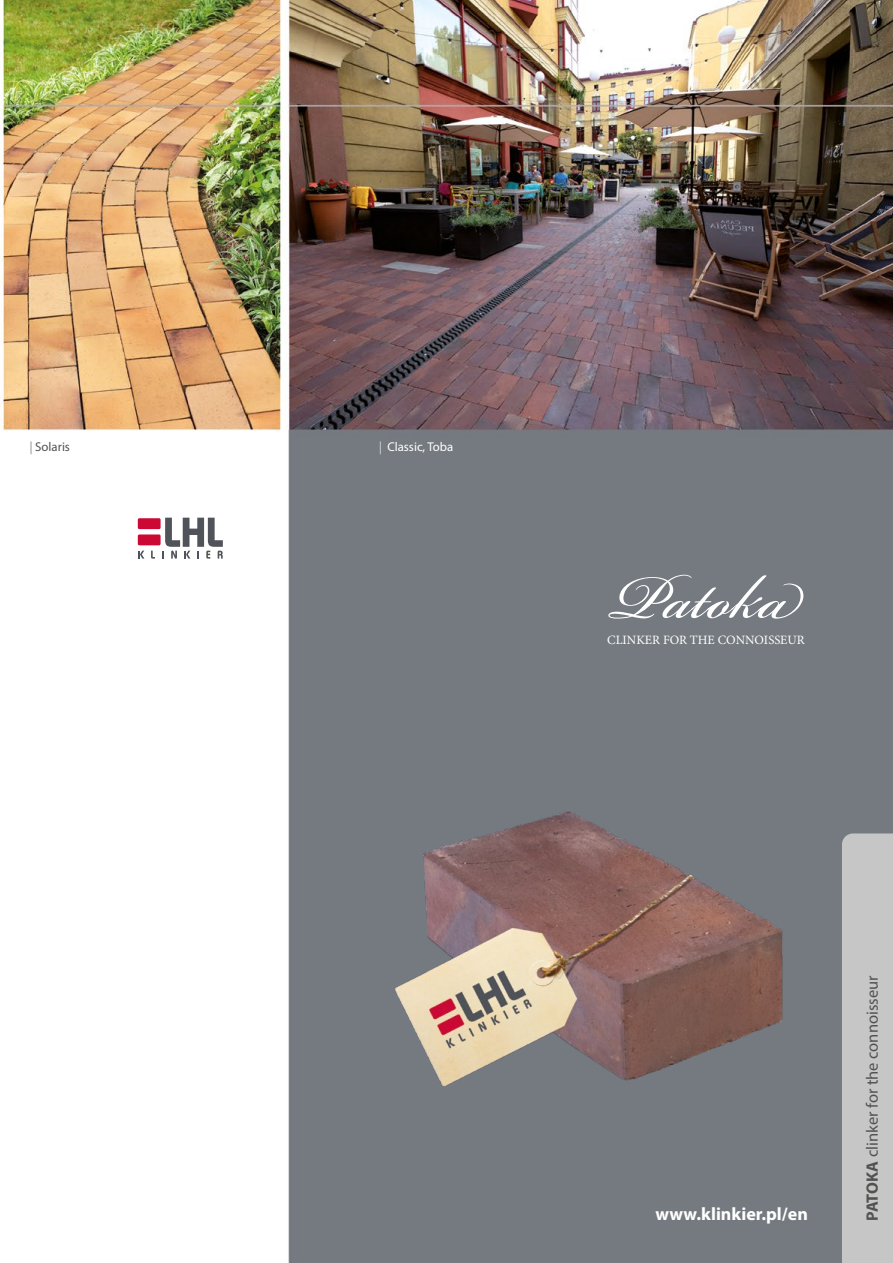
<style>
.page{position:relative;width:893px;height:1263px;background:#fff}
.page>*{position:absolute;margin:0;border:0;box-sizing:border-box;transform-origin:0 0}
.t1{font:700 18px "Myriad Pro";color:#fff}
.t2{font:16.5px "Myriad Pro";color:#525251}
.t3{font:12.75px "Minion Pro";color:#fff}
.t4{font:12.75px "Myriad Pro";color:#fff}
.t5{font:12.75px "Myriad Pro";color:#525251}
.s1{font-weight:300}
.s2{font-weight:700}
</style>
<div class="page">
<img style="left:0;top:0;width:893px;height:1263px">
<img style="left:372px;top:774px;width:441px;height:355px">
<svg style="left:608px;top:575px;width:195px;height:44px;background:#909499"></svg>
<svg style="left:138px;top:551px;width:6px;height:8px"></svg>
<svg style="left:151px;top:551px;width:4px;height:8px"></svg>
<svg style="left:162px;top:518px;width:61px;height:41px"></svg>
<div style="left:138px;top:534px;width:23px;height:11px;background:#cc0935;border-radius:2px"></div>
<div style="left:138px;top:518px;width:23px;height:11px;background:#cc0935;border-radius:2px"></div>
<div style="left:842px;top:833px;width:51px;height:430px;background:#c6c6c6"></div>
<p class="t5" style="left:30px;top:438px;width:42px"><span class="s1">|</span> Solaris</p>
<p class="t4" style="left:379px;top:438px;width:76px"><span class="s1">|</span> Classic, Toba</p>
<p class="t3" style="left:607px;top:631px;width:199px">CLINKER FOR THE CONNOISSEUR</p>
<p class="t1" style="left:656px;top:1202px;width:154px">www.klinkier.pl/en</p>
<p class="t2" style="left:862px;top:1220px;width:246px;rotate:-90deg"><span class="s2">PATOKA</span> clinker for the connoisseur</p>
</div>
